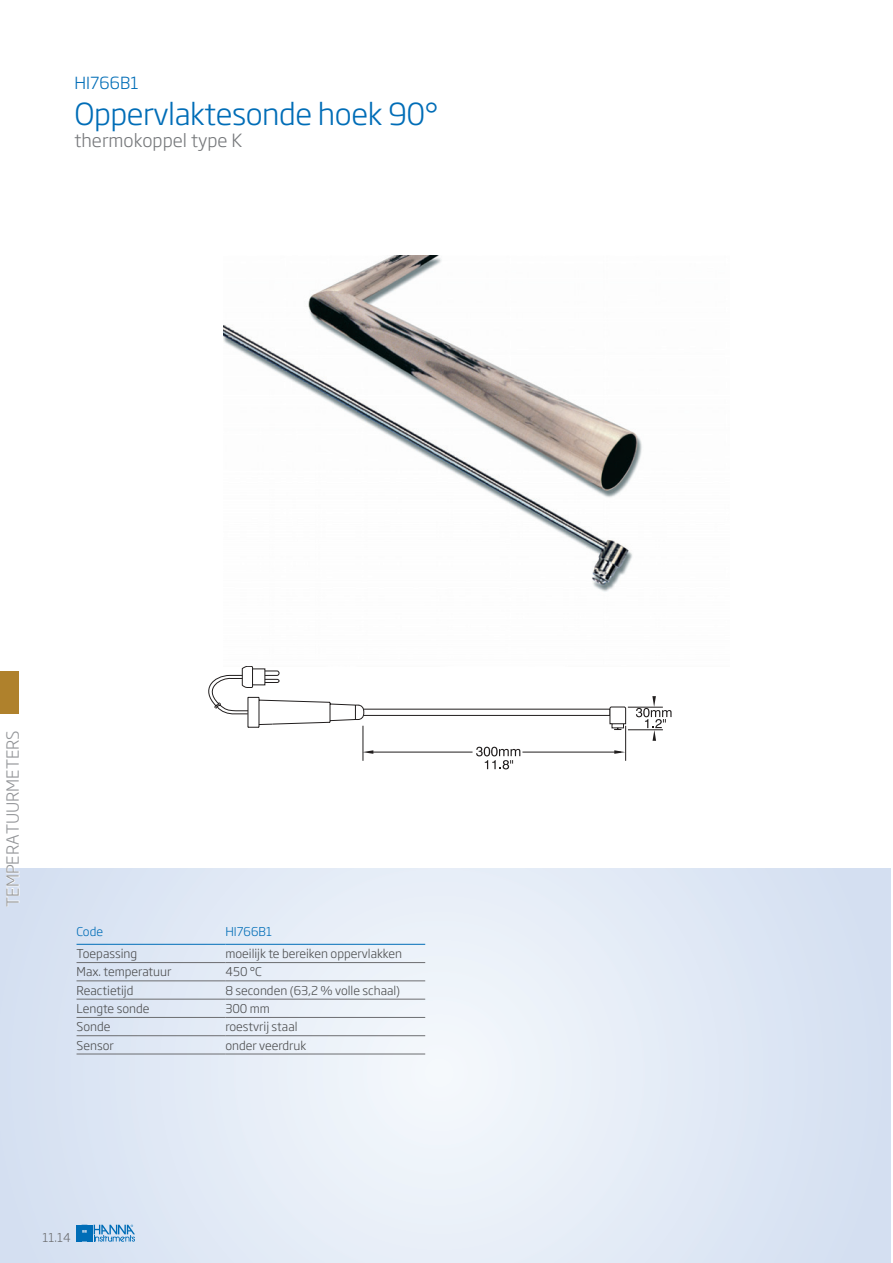
<style>
.page{position:relative;width:893px;height:1263px;background:#fff}
.page>*{position:absolute;margin:0;border:0;box-sizing:border-box;transform-origin:0 0}
.Artikel__titel{font:300 30px "Soho Gothic Pro";letter-spacing:-.015em;color:#006db7}
.Artikel__ondertitel{font:300 18px "Soho Gothic Pro";color:#76787b}
.t1{font:300 16.5px "Soho Gothic Pro";color:#939598}
.Artikel__code{font:300 16.5px "Soho Gothic Pro";color:#006db7}
.Tabeltekst__links{font:300 12px "Soho Gothic Pro";color:#4b4c4d}
.Tabeltekst__titel{font:300 12px "Soho Gothic Pro";color:#006db7}
.t2{font:300 12px "Soho Gothic Pro";color:#6c6d70}
</style>
<div class="page">
<svg style="left:0;top:869px;width:890px;height:394px;background:#e1e9f5"></svg>
<img style="left:223px;top:256px;width:419px;height:336px">
<hr style="left:77px;top:962px;width:148px;height:1px;background:#6c6d70">
<hr style="left:225px;top:962px;width:200px;height:1px;background:#6c6d70">
<hr style="left:77px;top:980px;width:148px;height:1px;background:#6c6d70">
<hr style="left:225px;top:980px;width:200px;height:1px;background:#6c6d70">
<hr style="left:77px;top:999px;width:148px;height:1px;background:#6c6d70">
<hr style="left:225px;top:999px;width:200px;height:1px;background:#6c6d70">
<hr style="left:77px;top:1017px;width:148px;height:1px;background:#6c6d70">
<hr style="left:225px;top:1017px;width:200px;height:1px;background:#6c6d70">
<hr style="left:77px;top:1035px;width:148px;height:1px;background:#6c6d70">
<hr style="left:225px;top:1035px;width:200px;height:1px;background:#6c6d70">
<hr style="left:77px;top:1053px;width:148px;height:1px;background:#6c6d70">
<hr style="left:225px;top:1053px;width:200px;height:1px;background:#6c6d70">
<hr style="left:77px;top:944px;width:148px;height:1px;background:#006db7">
<hr style="left:225px;top:944px;width:200px;height:1px;background:#006db7">
<div style="left:363px;top:709px;width:247px;height:7px;background:#fff;border:1px solid #211e1e"></div>
<svg style="left:610px;top:707px;width:16px;height:23px"></svg>
<hr style="left:363px;top:726px;width:1px;height:35px;background:#211e1e">
<hr style="left:625px;top:726px;width:1px;height:35px;background:#211e1e">
<svg style="left:363px;top:750px;width:10px;height:4px"></svg>
<svg style="left:614px;top:750px;width:11px;height:4px"></svg>
<hr style="left:522px;top:752px;width:99px;height:1px;background:#211e1e">
<hr style="left:371px;top:752px;width:101px;height:1px;background:#211e1e">
<hr style="left:628px;top:729px;width:35px;height:1px;background:#211e1e">
<hr style="left:628px;top:707px;width:35px;height:1px;background:#211e1e">
<svg style="left:636px;top:696px;width:35px;height:45px"></svg>
<svg style="left:476px;top:747px;width:44px;height:22px"></svg>
<svg style="left:208px;top:666px;width:156px;height:61px"></svg>
<svg style="left:6px;top:868px;width:14px;height:39px"></svg>
<svg style="left:77px;top:1224px;width:58px;height:18px"></svg>
<div style="left:0;top:671px;width:19px;height:43px;background:#af812c"></div>
<p class="Artikel__code" style="left:75px;top:70px;width:66px">HI766B1</p>
<p class="Artikel__titel" style="left:75px;top:91px;width:365px">Oppervlaktesonde hoek 90°</p>
<p class="Artikel__ondertitel" style="left:75px;top:126px;width:169px">thermokoppel type K</p>
<h3 class="t1" style="left:0;top:907px;width:178px;rotate:-90deg">TEMPERATUURMETERS</h3>
<p class="Tabeltekst__titel" style="left:77px;top:922px;width:28px">Code</p>
<p class="Tabeltekst__titel" style="left:225px;top:922px;width:48px">HI766B1</p>
<p class="Tabeltekst__links" style="left:77px;top:944px;width:62px">Toepassing</p>
<p class="Tabeltekst__links" style="left:225px;top:944px;width:178px">moeilijk te bereiken oppervlakken</p>
<p class="Tabeltekst__links" style="left:77px;top:963px;width:96px">Max. temperatuur</p>
<p class="Tabeltekst__links" style="left:225px;top:963px;width:38px">450 °C</p>
<p class="Tabeltekst__links" style="left:77px;top:981px;width:58px">Reactietijd</p>
<p class="Tabeltekst__links" style="left:225px;top:981px;width:176px">8 seconden (63,2 % volle schaal)</p>
<p class="Tabeltekst__links" style="left:77px;top:999px;width:74px">Lengte sonde</p>
<p class="Tabeltekst__links" style="left:225px;top:999px;width:46px">300 mm</p>
<p class="Tabeltekst__links" style="left:77px;top:1017px;width:36px">Sonde</p>
<p class="Tabeltekst__links" style="left:225px;top:1017px;width:74px">roestvrij staal</p>
<p class="Tabeltekst__links" style="left:77px;top:1036px;width:39px">Sensor</p>
<p class="Tabeltekst__links" style="left:225px;top:1036px;width:82px">onder veerdruk</p>
<p class="t2" style="left:43px;top:1228px;width:30px">11.14</p>
</div>
